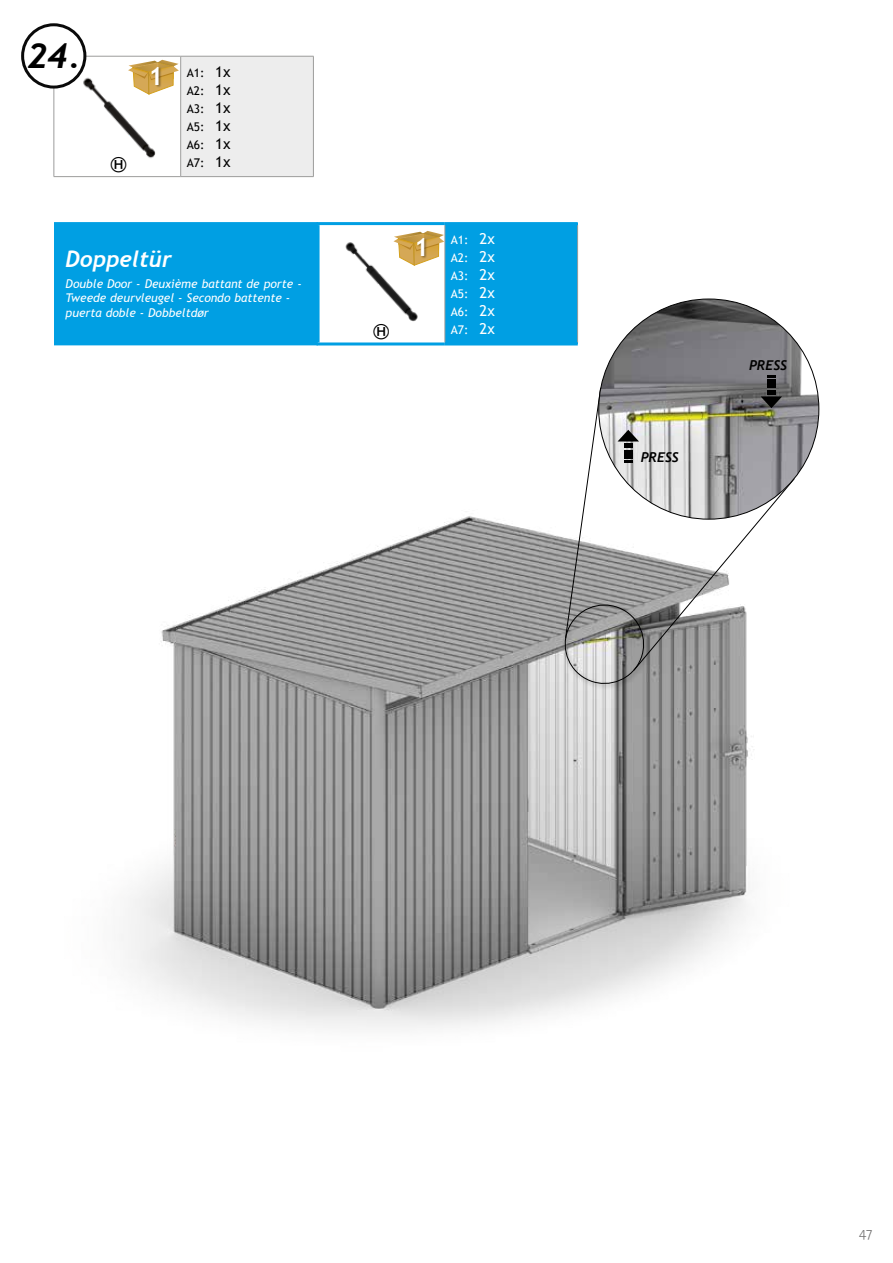
<style>
.page{position:relative;width:893px;height:1263px;background:#fff}
.page>*{position:absolute;margin:0;border:0;box-sizing:border-box;transform-origin:0 0}
.t1{font:italic 700 34.5px "Trebuchet";color:#000}
.t2{font:700 25.05px "Trebuchet MS";color:#fff}
.t3{font:italic 700 22.5px "Trebuchet";color:#fff}
.t4{font:18px "Bundesbahn Pi 3";color:#000}
.t5{font:italic 700 13.5px "Trebuchet";color:#000}
.t6{font:300 13.5px "The Sans";color:#706f6f}
.t7{font:italic 12px/14.7px "Trebuchet MS";color:#fff}
.t8{font:12px/18px "Trebuchet MS";color:#000;text-align:justify}
.t9{font:12px/18px "Trebuchet MS";color:#fff;text-align:justify}
.s1{font-size:15px}
</style>
<div class="page">
<img style="left:121px;top:516px;width:633px;height:512px">
<img style="left:599px;top:299px;width:220px;height:220px;border-radius:110px">
<svg style="left:559px;top:375px;width:236px;height:315px"></svg>
<div style="left:181px;top:56px;width:132px;height:121px;background:#ededed"></div>
<hr style="left:54px;top:56px;width:127px;height:1px;background:#9d9d9c">
<hr style="left:54px;top:56px;width:1px;height:120px;background:#9d9d9c">
<hr style="left:181px;top:56px;width:133px;height:1px;background:#9d9d9c">
<hr style="left:180px;top:56px;width:1px;height:120px;background:#9d9d9c">
<hr style="left:313px;top:56px;width:1px;height:120px;background:#9d9d9c">
<hr style="left:54px;top:176px;width:127px;height:1px;background:#9d9d9c">
<hr style="left:181px;top:176px;width:133px;height:1px;background:#9d9d9c">
<img style="left:54px;top:60px;width:127px;height:105px">
<div style="left:445px;top:224px;width:133px;height:120px;background:#009fe3"></div>
<hr style="left:445px;top:225px;width:1px;height:117px;background:#9d9d9c">
<hr style="left:577px;top:225px;width:1px;height:117px;background:#9d9d9c">
<hr style="left:317px;top:222px;width:128px;height:3px;background:#009fe3">
<hr style="left:317px;top:225px;width:3px;height:117px;background:#009fe3">
<hr style="left:445px;top:222px;width:133px;height:3px;background:#009fe3">
<hr style="left:317px;top:342px;width:128px;height:3px;background:#009fe3">
<hr style="left:445px;top:342px;width:133px;height:3px;background:#009fe3">
<div style="left:54px;top:222px;width:264px;height:123px;background:#009fe3"></div>
<img style="left:317px;top:227px;width:101px;height:108px">
<div style="left:23px;top:25px;width:62px;height:62px;background:#fff;border-radius:50%"></div>
<div style="left:21px;top:23px;width:65px;height:66px;border:3px solid #0a0a0a;border-radius:50%"></div>
<svg style="left:128px;top:60px;width:51px;height:35px"></svg>
<div style="left:152px;top:66px;width:10px;height:21px;background:#000;opacity:.4"></div>
<svg style="left:393px;top:231px;width:51px;height:35px"></svg>
<div style="left:417px;top:237px;width:10px;height:22px;background:#000;opacity:.4"></div>
<h1 class="t1" style="left:27px;top:34px;width:55px">24.</h1>
<h2 class="t2" style="left:149px;top:60px;width:16px">1</h2>
<p class="t8" style="left:187px;top:64px;width:45px">A1: <span class="s1">1x </span>A2: <span class="s1">1x </span>A3: <span class="s1">1x </span>A5: <span class="s1">1x </span>A6: <span class="s1">1x</span></p>
<h3 class="t4" style="left:110px;top:157px;width:18px">H</h3>
<p class="t8" style="left:187px;top:154px;width:45px">A7: <span class="s1">1x</span></p>
<h3 class="t3" style="left:66px;top:245px;width:108px">Doppeltür</h3>
<p class="t7" style="left:66px;top:276px;width:238px">Double Door - Deuxième battant de porte -<br>Tweede deurvleugel - Secondo battente - puerta doble - Dobbeltdør</p>
<h3 class="t4" style="left:373px;top:323px;width:18px">H</h3>
<h2 class="t2" style="left:414px;top:231px;width:16px">1</h2>
<p class="t9" style="left:451px;top:231px;width:45px">A1: <span class="s1">2x </span>A2: <span class="s1">2x </span>A3: <span class="s1">2x </span>A5: <span class="s1">2x </span>A6: <span class="s1">2x </span>A7: <span class="s1">2x</span></p>
<p class="t5" style="left:641px;top:448px;width:39px">PRESS</p>
<p class="t5" style="left:749px;top:357px;width:39px">PRESS</p>
<p class="t6" style="left:859px;top:1221px;width:15px">47</p>
</div>
